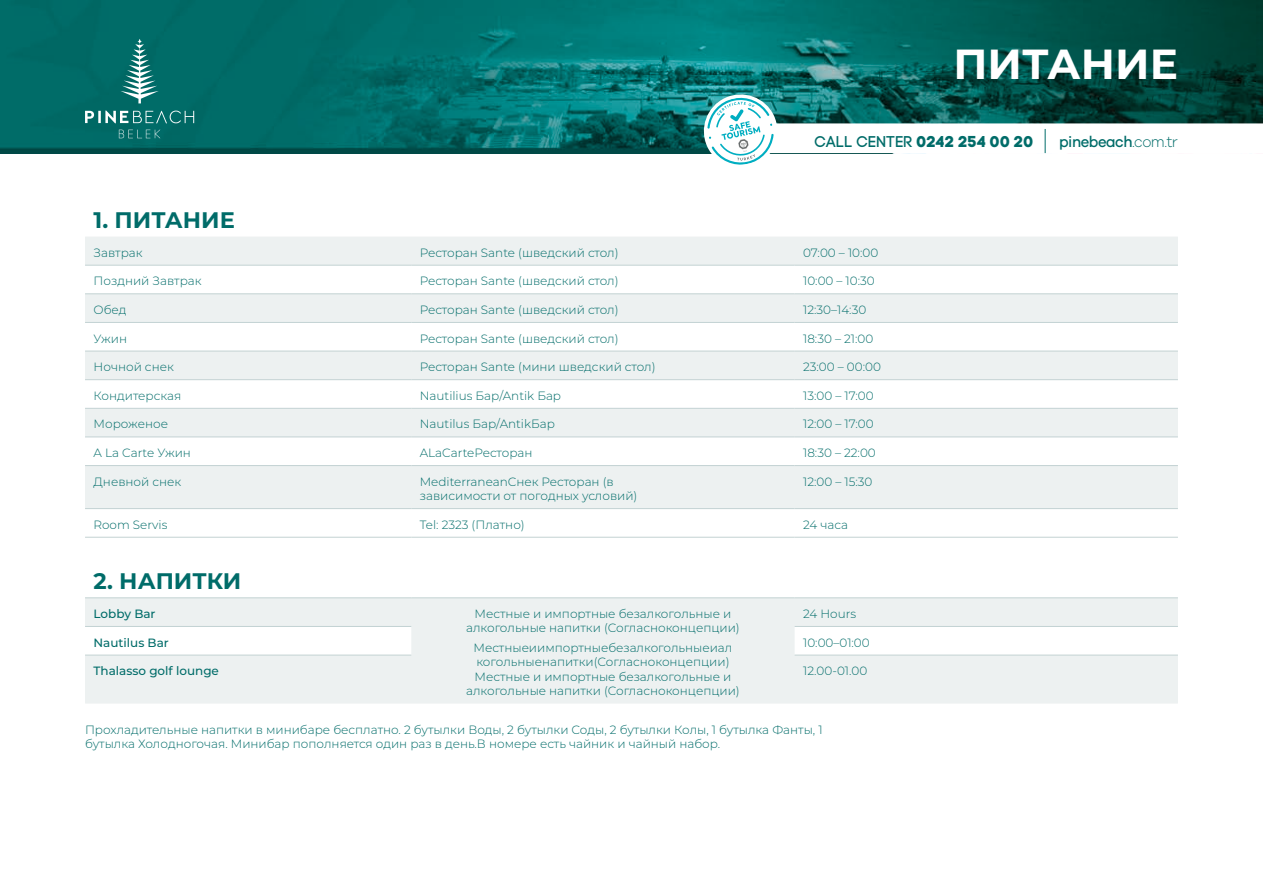
<style>
.page{position:relative;width:1263px;height:893px;background:#fff}
.page>*{position:absolute;margin:0;border:0;box-sizing:border-box;transform-origin:0 0}
.t1{font:700 42px "Montserrat";color:#fff}
.t2{font:700 22.5px "Montserrat";color:#006c69}
.t3{font:15.6px "Code Pro Bold LC";letter-spacing:.01em;color:#006c69}
.t4{font:500 15.6px "Galano Grotesque";letter-spacing:-.03em;color:#006c69;scale:.95 1}
.t5{font:300 12px/14.4px "Montserrat";color:#006c69}
.t6{font:500 12px "Montserrat";color:#006c69}
.s1{font-family:"Code Pro"}
.s2{font-weight:300}
</style>
<div class="page">
<img style="left:0;top:0;width:1263px;height:153px">
<svg style="left:85px;top:39px;width:109px;height:99px;background:#167773"></svg>
<svg style="left:699px;top:89px;width:564px;height:76px"></svg>
<svg style="left:85px;top:237px;width:1093px;height:271px;fill:#edf1f1"></svg>
<hr style="left:85px;top:322px;width:326px;height:1px;background:#c3d2d3">
<hr style="left:795px;top:322px;width:383px;height:1px;background:#c3d2d3">
<hr style="left:85px;top:351px;width:326px;height:1px;background:#c3d2d3">
<hr style="left:411px;top:351px;width:384px;height:1px;background:#c3d2d3">
<hr style="left:795px;top:351px;width:383px;height:1px;background:#c3d2d3">
<hr style="left:85px;top:379px;width:326px;height:1px;background:#c3d2d3">
<hr style="left:411px;top:379px;width:384px;height:1px;background:#c3d2d3">
<hr style="left:795px;top:379px;width:383px;height:1px;background:#c3d2d3">
<hr style="left:85px;top:408px;width:326px;height:1px;background:#c3d2d3">
<hr style="left:411px;top:408px;width:384px;height:1px;background:#c3d2d3">
<hr style="left:795px;top:408px;width:383px;height:1px;background:#c3d2d3">
<hr style="left:85px;top:437px;width:326px;height:1px;background:#c3d2d3">
<hr style="left:411px;top:437px;width:384px;height:1px;background:#c3d2d3">
<hr style="left:795px;top:437px;width:383px;height:1px;background:#c3d2d3">
<hr style="left:85px;top:465px;width:326px;height:1px;background:#c3d2d3">
<hr style="left:411px;top:465px;width:384px;height:1px;background:#c3d2d3">
<hr style="left:795px;top:465px;width:383px;height:1px;background:#c3d2d3">
<hr style="left:85px;top:508px;width:326px;height:1px;background:#c3d2d3">
<hr style="left:411px;top:508px;width:384px;height:1px;background:#c3d2d3">
<hr style="left:795px;top:508px;width:383px;height:1px;background:#c3d2d3">
<hr style="left:85px;top:265px;width:326px;height:1px;background:#c3d2d3">
<hr style="left:411px;top:265px;width:384px;height:1px;background:#c3d2d3">
<hr style="left:795px;top:265px;width:383px;height:1px;background:#c3d2d3">
<hr style="left:85px;top:294px;width:326px;height:1px;background:#c3d2d3">
<hr style="left:795px;top:294px;width:383px;height:1px;background:#c3d2d3">
<hr style="left:85px;top:537px;width:326px;height:1px;background:#c3d2d3">
<hr style="left:411px;top:537px;width:384px;height:1px;background:#c3d2d3">
<hr style="left:795px;top:537px;width:383px;height:1px;background:#c3d2d3">
<hr style="left:411px;top:294px;width:384px;height:1px;background:#c3d2d3">
<hr style="left:411px;top:322px;width:384px;height:1px;background:#c3d2d3">
<svg style="left:85px;top:599px;width:1093px;height:105px;fill:#edf1f1"></svg>
<hr style="left:85px;top:598px;width:326px;height:1px;background:#c3d2d3">
<hr style="left:795px;top:598px;width:383px;height:1px;background:#c3d2d3">
<hr style="left:85px;top:626px;width:326px;height:1px;background:#c3d2d3">
<hr style="left:795px;top:626px;width:383px;height:1px;background:#c3d2d3">
<hr style="left:85px;top:655px;width:326px;height:1px;background:#c3d2d3">
<hr style="left:795px;top:655px;width:383px;height:1px;background:#c3d2d3">
<hr style="left:411px;top:598px;width:384px;height:1px;background:#c3d2d3">
<h1 class="t1" style="left:953px;top:34px;width:226px">ПИТАНИЕ</h1>
<h3 class="t3" style="left:814px;top:132px;width:221px"><span class="s1">CALL CENTER</span> 0242 254 00 20</h3>
<h3 class="t4" style="left:1059px;top:133px;width:127px">pinebeach<span class="s2">.com.tr</span></h3>
<h2 class="t2" style="left:94px;top:204px;width:143px">1. ПИТАНИЕ</h2>
<p class="t5" style="left:94px;top:245px;width:51px">Завтрак</p>
<p class="t5" style="left:420px;top:245px;width:200px">Ресторан Sante (шведский стол)</p>
<p class="t5" style="left:803px;top:245px;width:77px">07:00 – 10:00</p>
<p class="t5" style="left:94px;top:273px;width:110px">Поздний Завтрак</p>
<p class="t5" style="left:420px;top:273px;width:200px">Ресторан Sante (шведский стол)</p>
<p class="t5" style="left:803px;top:273px;width:73px">10:00 – 10:30</p>
<p class="t5" style="left:94px;top:302px;width:34px">Обед</p>
<p class="t5" style="left:420px;top:302px;width:200px">Ресторан Sante (шведский стол)</p>
<p class="t5" style="left:803px;top:302px;width:65px">12:30–14:30</p>
<p class="t5" style="left:94px;top:331px;width:35px">Ужин</p>
<p class="t5" style="left:420px;top:331px;width:200px">Ресторан Sante (шведский стол)</p>
<p class="t5" style="left:803px;top:331px;width:72px">18:30 – 21:00</p>
<p class="t5" style="left:94px;top:359px;width:82px">Ночной снек</p>
<p class="t5" style="left:420px;top:359px;width:237px">Ресторан Sante (мини шведский стол)</p>
<p class="t5" style="left:803px;top:359px;width:79px">23:00 – 00:00</p>
<p class="t5" style="left:94px;top:388px;width:89px">Кондитерская</p>
<p class="t5" style="left:420px;top:388px;width:143px">Nautilius Бар/Antik Бар</p>
<p class="t5" style="left:803px;top:388px;width:72px">13:00 – 17:00</p>
<p class="t5" style="left:94px;top:417px;width:76px">Мороженое</p>
<p class="t5" style="left:420px;top:417px;width:137px">Nautilus Бар/AntikБар</p>
<p class="t5" style="left:803px;top:417px;width:72px">12:00 – 17:00</p>
<p class="t5" style="left:94px;top:445px;width:99px">A La Carte Ужин</p>
<p class="t5" style="left:420px;top:445px;width:114px">ALaCarteРесторан</p>
<p class="t5" style="left:803px;top:445px;width:74px">18:30 – 22:00</p>
<p class="t5" style="left:94px;top:474px;width:89px">Дневной снек</p>
<p class="t5" style="left:420px;top:474px;width:219px">MediterraneanСнек Ресторан (в зависимости от погодных условий)</p>
<p class="t5" style="left:803px;top:474px;width:71px">12:00 – 15:30</p>
<p class="t5" style="left:94px;top:517px;width:75px">Room Servis</p>
<p class="t5" style="left:420px;top:517px;width:106px">Tel: 2323 (Платно)</p>
<p class="t5" style="left:803px;top:517px;width:46px">24 часа</p>
<h2 class="t2" style="left:94px;top:565px;width:149px">2. НАПИТКИ</h2>
<p class="t6" style="left:94px;top:605px;width:63px">Lobby Bar</p>
<p class="t5" style="left:466px;top:606px;width:275px;text-align:center">Местные и импортные безалкогольные и алкогольные напитки (Согласноконцепции)</p>
<p class="t5" style="left:466px;top:640px;width:275px;text-align:center">Местныеиимпортныебезалкогольныеиал когольныенапитки(Согласноконцепции)<br>Местные и импортные безалкогольные и алкогольные напитки (Согласноконцепции)</p>
<p class="t5" style="left:803px;top:606px;width:55px">24 Hours</p>
<p class="t6" style="left:94px;top:634px;width:77px">Nautilus Bar</p>
<p class="t5" style="left:803px;top:635px;width:68px">10:00–01:00</p>
<p class="t6" style="left:94px;top:663px;width:127px">Thalasso golf lounge</p>
<p class="t5" style="left:803px;top:663px;width:66px">12.00-01.00</p>
<p class="t5" style="left:85px;top:722px;width:739px">Прохладительные напитки в минибаре бесплатно. 2 бутылки Воды, 2 бутылки Соды, 2 бутылки Колы, 1 бутылка Фанты, 1 бутылка Холодногочая. Mинибар пополняется один раз в день.В номере есть чайник и чайный набор.</p>
</div>
